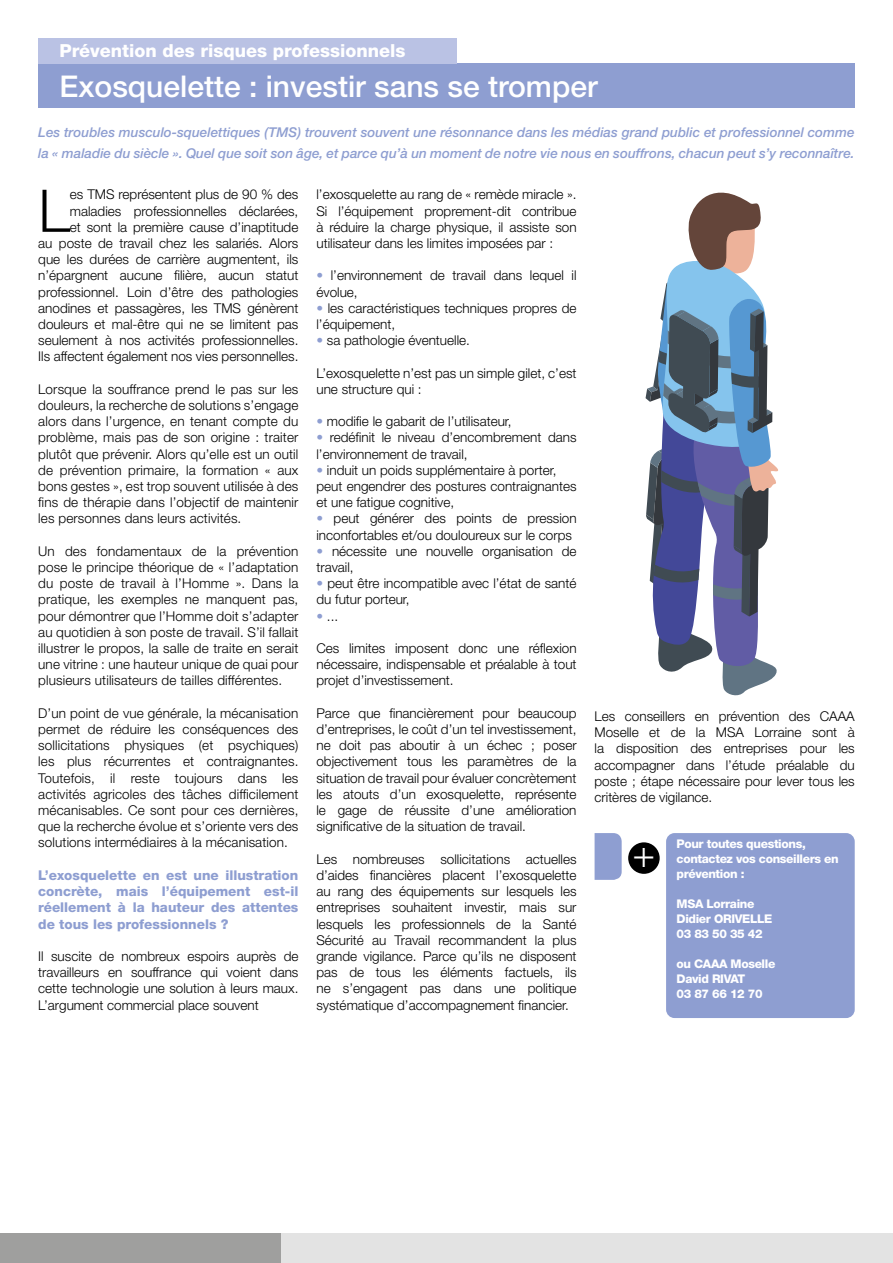
<style>
.page{position:relative;width:893px;height:1263px;background:#fff}
.page>*{position:absolute;margin:0;border:0;box-sizing:border-box;transform-origin:0 0}
.t1{font:300 58.95px "Helvetica Neue LT Std";color:#000}
.t2{font:300 37.8px "Helvetica Neue LT Std";color:#fff}
.t3{font:500 30px "Helvetica Neue LT Std";color:#fff}
.t4{font:800 18px "Helvetica Neue LT Std";color:#fff}
.t5{font:300 13.5px/16.2px "Helvetica Neue LT Std";color:#000;text-align:justify}
.t6{font:italic 500 13.5px/21px "Helvetica Neue LT Std";color:#8e9ed1}
.t7{font:800 13.5px/16.2px "Helvetica Neue LT Std";color:#8e9ed1;text-align:justify}
.t8{font:800 12px/15px "Helvetica Neue LT Std";letter-spacing:-.03em;color:#fff}
.s1{color:#8e9ed1}
</style>
<div class="page">
<div style="left:0;top:1233px;width:295px;height:30px;background:#9d9d9c"></div>
<svg style="left:645px;top:193px;width:133px;height:502px"></svg>
<div style="left:282px;top:1233px;width:611px;height:30px;background:#e3e3e3"></div>
<div style="left:38px;top:64px;width:817px;height:44px;background:#8e9ed1"></div>
<div style="left:38px;top:38px;width:419px;height:26px;background:#bac2e4"></div>
<div style="left:666px;top:833px;width:189px;height:185px;background:#8e9ed1;border-radius:9px"></div>
<svg style="left:595px;top:833px;width:27px;height:47px"></svg>
<div style="left:628px;top:842px;width:32px;height:32px;background:#000;border-radius:50%"></div>
<h3 class="t4" style="left:60px;top:40px;width:348px">Prévention des risques professionnels</h3>
<h3 class="t3" style="left:60px;top:68px;width:540px">Exosquelette : investir sans se tromper</h3>
<p class="t6" style="left:38px;top:122px;width:818px">Les troubles musculo-squelettiques (TMS) trouvent souvent une résonnance dans les médias grand public et professionnel comme la « maladie du siècle ». Quel que soit son âge, et parce qu’à un moment de notre vie nous en souffrons, chacun peut s’y reconnaître.</p>
<p class="t5" style="left:38px;top:186px;width:262px;text-align:right">es TMS représentent plus de 90 % des maladies professionnelles déclarées,<br>et sont la première cause d’inaptitude<br>au poste de travail chez les salariés. Alors que les durées de carrière augmentent, ils n’épargnent aucune filière, aucun statut professionnel. Loin d’être des pathologies anodines et passagères, les TMS génèrent douleurs et mal-être qui ne se limitent pas seulement à nos activités professionnelles.<br>Ils affectent également nos vies personnelles.</p>
<p class="t5" style="left:38px;top:381px;width:262px">Lorsque la souffrance prend le pas sur les douleurs, la recherche de solutions s’engage alors dans l’urgence, en tenant compte du problème, mais pas de son origine : traiter plutôt que prévenir. Alors qu’elle est un outil de prévention primaire, la formation « aux bons gestes », est trop souvent utilisée à des fins de thérapie dans l’objectif de maintenir les personnes dans leurs activités.</p>
<p class="t5" style="left:38px;top:543px;width:262px">Un des fondamentaux de la prévention pose le principe théorique de « l’adaptation du poste de travail à l’Homme ». Dans la pratique, les exemples ne manquent pas, pour démontrer que l’Homme doit s’adapter au quotidien à son poste de travail. S’il fallait illustrer le propos, la salle de traite en serait une vitrine : une hauteur unique de quai pour plusieurs utilisateurs de tailles différentes.</p>
<p class="t5" style="left:38px;top:705px;width:262px">D’un point de vue générale, la mécanisation permet de réduire les conséquences des sollicitations physiques (et psychiques) les plus récurrentes et contraignantes.<br>Toutefois, il reste toujours dans les activités agricoles des tâches difficilement mécanisables. Ce sont pour ces dernières, que la recherche évolue et s’oriente vers des solutions intermédiaires à la mécanisation.</p>
<p class="t7" style="left:38px;top:867px;width:262px">L’exosquelette en est une illustration concrète, mais l’équipement est-il réellement à la hauteur des attentes de tous les professionnels ?</p>
<p class="t5" style="left:38px;top:948px;width:262px">Il suscite de nombreux espoirs auprès de travailleurs en souffrance qui voient dans cette technologie une solution à leurs maux.<br>L’argument commercial place souvent</p>
<h1 class="t1" style="left:38px;top:175px;width:33px">L</h1>
<p class="t5" style="left:316px;top:186px;width:262px">l’exosquelette au rang de « remède miracle ».<br>Si l’équipement proprement-dit contribue à réduire la charge physique, il assiste son utilisateur dans les limites imposées par :</p>
<p class="t5" style="left:316px;top:267px;width:262px"><span class="s1">•</span> l’environnement de travail dans lequel il évolue,</p>
<p class="t5" style="left:316px;top:300px;width:262px"><span class="s1">•</span> les caractéristiques techniques propres de l’équipement,</p>
<p class="t5" style="left:316px;top:332px;width:155px"><span class="s1">•</span> sa pathologie éventuelle.</p>
<p class="t5" style="left:316px;top:364px;width:262px">L’exosquelette n’est pas un simple gilet, c’est une structure qui :</p>
<p class="t5" style="left:316px;top:413px;width:197px"><span class="s1">•</span> modifie le gabarit de l’utilisateur,</p>
<p class="t5" style="left:316px;top:429px;width:262px"><span class="s1">•</span> redéfinit le niveau d’encombrement dans l’environnement de travail,</p>
<p class="t5" style="left:316px;top:462px;width:262px;text-align:left"><span class="s1">•</span> induit un poids supplémentaire à porter, peut engendrer des postures contraignantes et une fatigue cognitive,</p>
<p class="t5" style="left:316px;top:510px;width:262px"><span class="s1">•</span> peut générer des points de pression inconfortables et/ou douloureux sur le corps</p>
<p class="t5" style="left:316px;top:543px;width:262px"><span class="s1">•</span> nécessite une nouvelle organisation de travail,</p>
<p class="t5" style="left:316px;top:575px;width:262px"><span class="s1">•</span> peut être incompatible avec l’état de santé du futur porteur,</p>
<p class="t5" style="left:316px;top:607px;width:23px"><span class="s1">•</span> ...</p>
<p class="t5" style="left:316px;top:640px;width:262px">Ces limites imposent donc une réflexion nécessaire, indispensable et préalable à tout projet d’investissement.</p>
<p class="t5" style="left:316px;top:705px;width:262px">Parce que financièrement pour beaucoup d’entreprises, le coût d’un tel investissement, ne doit pas aboutir à un échec ; poser objectivement tous les paramètres de la situation de travail pour évaluer concrètement les atouts d’un exosquelette, représente le gage de réussite d’une amélioration significative de la situation de travail.</p>
<p class="t5" style="left:316px;top:850px;width:262px">Les nombreuses sollicitations actuelles d’aides financières placent l’exosquelette au rang des équipements sur lesquels les entreprises souhaitent investir, mais sur lesquels les professionnels de la Santé Sécurité au Travail recommandent la plus grande vigilance. Parce qu’ils ne disposent pas de tous les éléments factuels, ils ne s’engagent pas dans une politique systématique d’accompagnement financier.</p>
<p class="t5" style="left:595px;top:708px;width:262px">Les conseillers en prévention des CAAA Moselle et de la MSA Lorraine sont à la disposition des entreprises pour les accompagner dans l’étude préalable du poste ; étape nécessaire pour lever tous les critères de vigilance.</p>
<h2 class="t2" style="left:633px;top:830px;width:24px">+</h2>
<p class="t8" style="left:677px;top:837px;width:164px">Pour toutes questions, contactez vos conseillers en prévention :</p>
<p class="t8" style="left:677px;top:897px;width:97px">MSA Lorraine<br>Didier ORIVELLE<br>03 83 50 35 42</p>
<p class="t8" style="left:677px;top:957px;width:100px">ou CAAA Moselle<br>David RIVAT<br>03 87 66 12 70</p>
</div>
